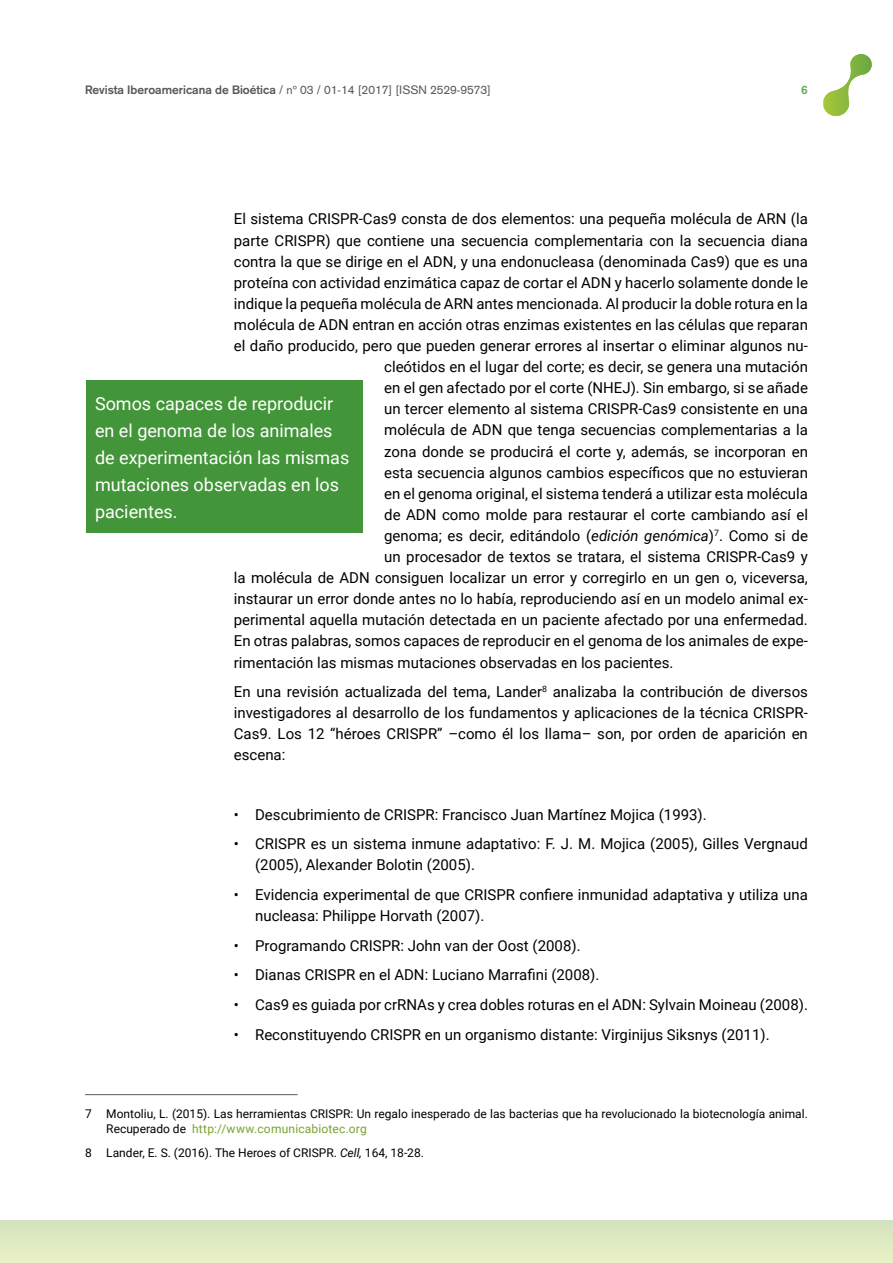
<style>
.page{position:relative;width:893px;height:1263px;background:#fff}
.page>*{position:absolute;margin:0;border:0;box-sizing:border-box;transform-origin:0 0}
.t1{font:18px/27px "Roboto";color:#fff}
.t2{font:15px/21.1px "Roboto";color:#000}
.t3{font:12px/15px "Roboto";color:#000}
.t4{font:12px "Akzidenz Grotesk";color:#58595b}
.t5{font:700 12px "Akzidenz Grotesk";color:#68aa60}
.s1{font-weight:700}
.s2{font-style:italic}
.s3{color:#78a22f}
</style>
<div class="page">
<div style="left:0;top:1220px;width:893px;height:43px;background:#e0eac2"></div>
<svg style="left:823px;top:54px;width:49px;height:62px"></svg>
<hr style="left:85px;top:1094px;width:213px;height:1px;background:#58595b">
<div style="left:86px;top:381px;width:277px;height:152px;background:#439539"></div>
<p class="t4" style="left:85px;top:83px;width:407px"><span class="s1">Revista Iberoamericana de Bioética</span> / nº 03 / 01-14 [2017] [ISSN 2529-9573]</p>
<p class="t5" style="left:801px;top:83px;width:8px">6</p>
<p class="t2" style="left:234px;top:208px;width:575px">El sistema CRISPR-Cas9 consta de dos elementos: una pequeña molécula de ARN (la</p>
<p class="t2" style="left:234px;top:229px;width:576px">parte CRISPR) que contiene una secuencia complementaria con la secuencia diana</p>
<p class="t2" style="left:234px;top:250px;width:576px">contra la que se dirige en el ADN, y una endonucleasa (denominada Cas9) que es una</p>
<p class="t2" style="left:234px;top:271px;width:576px">proteína con actividad enzimática capaz de cortar el ADN y hacerlo solamente donde le</p>
<p class="t2" style="left:234px;top:292px;width:576px">indique la pequeña molécula de ARN antes mencionada. Al producir la doble rotura en la</p>
<p class="t2" style="left:234px;top:313px;width:576px">molécula de ADN entran en acción otras enzimas existentes en las células que reparan</p>
<p class="t2" style="left:234px;top:335px;width:575px">el daño producido, pero que pueden generar errores al insertar o eliminar algunos nu-</p>
<p class="t2" style="left:384px;top:356px;width:425px">cleótidos en el lugar del corte; es decir, se genera una mutación</p>
<p class="t2" style="left:384px;top:377px;width:425px">en el gen afectado por el corte (NHEJ). Sin embargo, si se añade</p>
<p class="t2" style="left:384px;top:398px;width:425px">un tercer elemento al sistema CRISPR-Cas9 consistente en una</p>
<p class="t2" style="left:384px;top:419px;width:425px">molécula de ADN que tenga secuencias complementarias a la</p>
<p class="t2" style="left:384px;top:440px;width:425px">zona donde se producirá el corte y, además, se incorporan en</p>
<p class="t2" style="left:384px;top:461px;width:425px">esta secuencia algunos cambios específicos que no estuvieran</p>
<p class="t2" style="left:384px;top:482px;width:425px">en el genoma original, el sistema tenderá a utilizar esta molécula</p>
<p class="t2" style="left:384px;top:503px;width:425px">de ADN como molde para restaurar el corte cambiando así el</p>
<p class="t2" style="left:384px;top:524px;width:425px">genoma; es decir, editándolo (<span class="s2">edición genómica</span>)<sup>7</sup>. Como si de</p>
<p class="t2" style="left:384px;top:546px;width:425px">un procesador de textos se tratara, el sistema CRISPR-Cas9 y</p>
<p class="t2" style="left:234px;top:567px;width:575px">la molécula de ADN consiguen localizar un error y corregirlo en un gen o, viceversa,</p>
<p class="t2" style="left:234px;top:588px;width:576px">instaurar un error donde antes no lo había, reproduciendo así en un modelo animal ex-</p>
<p class="t2" style="left:234px;top:609px;width:575px">perimental aquella mutación detectada en un paciente afectado por una enfermedad.</p>
<p class="t2" style="left:234px;top:630px;width:576px">En otras palabras, somos capaces de reproducir en el genoma de los animales de expe-</p>
<p class="t2" style="left:234px;top:651px;width:441px">rimentación las mismas mutaciones observadas en los pacientes.</p>
<p class="t2" style="left:234px;top:681px;width:576px;text-align:justify">En una revisión actualizada del tema, Lander<sup>8</sup> analizaba la contribución de diversos investigadores al desarrollo de los fundamentos y aplicaciones de la técnica CRISPR-Cas9. Los 12 “héroes CRISPR” –como él los llama– son, por orden de aparición en escena:</p>
<p class="t1" style="left:95px;top:389px;width:256px">Somos capaces de reproducir en el genoma de los animales de experimentación las mismas mutaciones observadas en los pacientes.</p>
<p class="t2" style="left:234px;top:803px;width:474px">• Descubrimiento de CRISPR: Francisco Juan Martínez Mojica (1993).</p>
<p class="t2" style="left:255px;top:833px;width:554px;text-indent:-21px">• CRISPR es un sistema inmune adaptativo: F. J. M. Mojica (2005), Gilles Vergnaud (2005), Alexander Bolotin (2005).</p>
<p class="t2" style="left:255px;top:883px;width:554px;text-indent:-21px">• Evidencia experimental de que CRISPR confiere inmunidad adaptativa y utiliza una nucleasa: Philippe Horvath (2007).</p>
<p class="t2" style="left:234px;top:934px;width:348px">• Programando CRISPR: John van der Oost (2008).</p>
<p class="t2" style="left:234px;top:964px;width:367px">• Dianas CRISPR en el ADN: Luciano Marrafini (2008).</p>
<p class="t2" style="left:234px;top:993px;width:576px">• Cas9 es guiada por crRNAs y crea dobles roturas en el ADN: Sylvain Moineau (2008).</p>
<p class="t2" style="left:234px;top:1023px;width:537px">• Reconstituyendo CRISPR en un organismo distante: Virginijus Siksnys (2011).</p>
<p class="t3" style="left:106px;top:1106px;width:703px;text-indent:-21px">7 Montoliu, L. (2015). Las herramientas CRISPR: Un regalo inesperado de las bacterias que ha revolucionado la biotecnología animal.<br>Recuperado de <span class="s3">http://www.comunicabiotec.org</span></p>
<p class="t3" style="left:85px;top:1144px;width:340px">8 Lander, E. S. (2016). The Heroes of CRISPR. <span class="s2">Cell,</span> 164, 18-28.</p>
</div>
